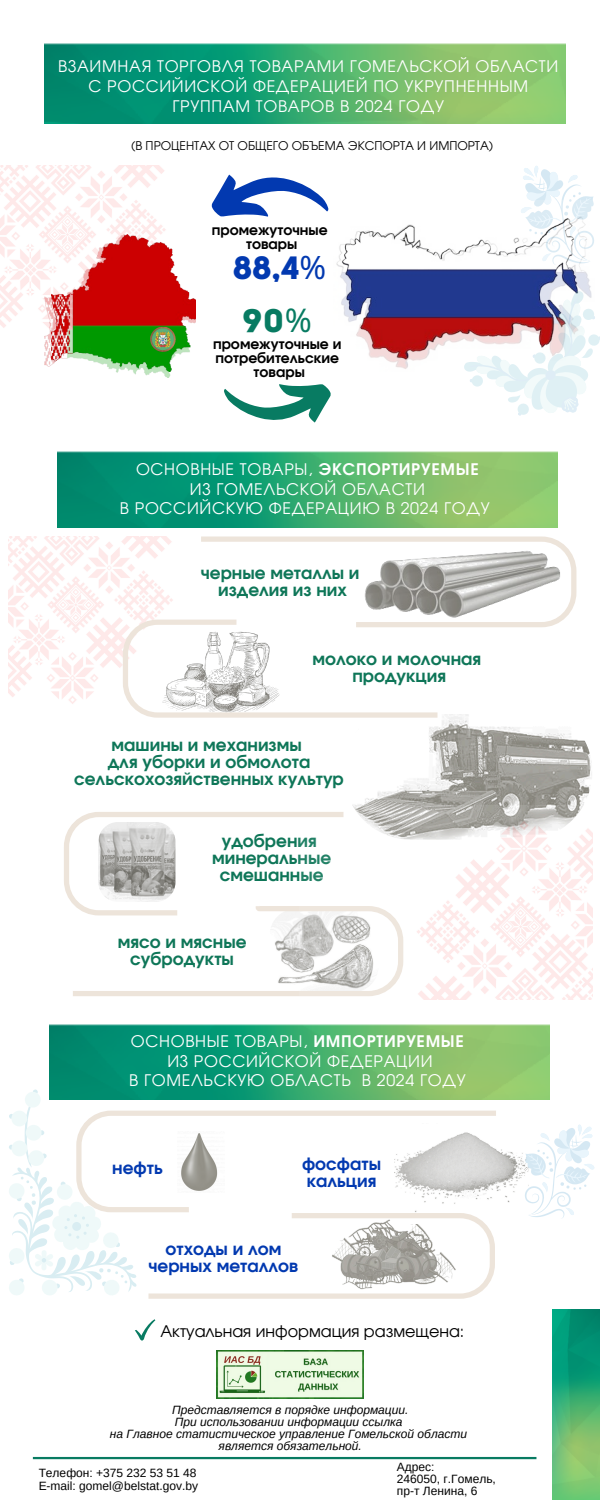
<style>
.page{position:relative;width:600px;height:1500px;background:#fff}
.page>*{position:absolute;margin:0;border:0;box-sizing:border-box;transform-origin:0 0}
.t1{font:32.7px "Intro";color:#087b62}
.t2{font:32.2px "Intro";color:#0239b0}
.t3{font:700 17px/17.2px "Evolventa";color:#0e7658;text-align:center}
.t4{font:700 17px/17.2px "Evolventa";color:#0239b0;text-align:center}
.t5{font:16px/19.5px "Evolventa";letter-spacing:.045em;color:#fff;text-align:center}
.t6{font:16px "Evolventa";color:#000}
.t7{font:700 14px/14.2px "Evolventa";color:#000;text-align:center}
.t8{font:italic 12px "Arimo";color:#000}
.t9{font:12px "Arimo";color:#000}
.t10{font:12px "Evolventa";color:#000}
.s1{font-family:"Noto Sans"}
.s2{font-weight:700}
</style>
<div class="page">
<img style="left:44px;top:43px;width:522px;height:80px">
<img style="left:57px;top:452px;width:500px;height:75px">
<img style="left:0;top:166px;width:230px;height:162px">
<img style="left:44px;top:235px;width:127px;height:143px">
<img style="left:52px;top:235px;width:144px;height:136px">
<img style="left:8px;top:536px;width:165px;height:168px">
<img style="left:149px;top:328px;width:28px;height:24px">
<svg style="left:523px;top:166px;width:70px;height:35px"></svg>
<img style="left:336px;top:201px;width:258px;height:70px">
<svg style="left:224px;top:384px;width:107px;height:38px"></svg>
<svg style="left:211px;top:175px;width:118px;height:42px"></svg>
<img style="left:339px;top:201px;width:242px;height:168px">
<img style="left:50px;top:1024px;width:500px;height:76px">
<svg style="left:456px;top:271px;width:144px;height:145px"></svg>
<img style="left:358px;top:714px;width:234px;height:91px">
<hr style="left:33px;top:1457px;width:503px;height:2px;background:#087b62">
<img style="left:553px;top:1309px;width:47px;height:191px">
<svg style="left:135px;top:1319px;width:20px;height:22px"></svg>
<img style="left:216px;top:1350px;width:147px;height:49px">
<svg style="left:137px;top:1110px;width:359px;height:103px"></svg>
<svg style="left:201px;top:536px;width:376px;height:92px"></svg>
<svg style="left:120px;top:617px;width:323px;height:103px"></svg>
<img style="left:352px;top:805px;width:240px;height:195px">
<img style="left:178px;top:1132px;width:46px;height:61px">
<img style="left:395px;top:1123px;width:130px;height:87px">
<svg style="left:143px;top:1210px;width:353px;height:89px"></svg>
<svg style="left:64px;top:809px;width:342px;height:190px"></svg>
<svg style="left:9px;top:1090px;width:128px;height:205px"></svg>
<svg style="left:525px;top:1125px;width:69px;height:93px"></svg>
<p class="t5" style="left:58px;top:57px;width:501px;line-height:20.2px">ВЗАИМНАЯ ТОРГОВЛЯ ТОВАРАМИ ГОМЕЛЬСКОЙ ОБЛАСТИ<br>С РОССИЙИСКОЙ ФЕДЕРАЦИЕЙ ПО УКРУПНЕННЫМ<br>ГРУППАМ ТОВАРОВ В 2024 ГОДУ</p>
<p class="t10" style="left:131px;top:141px;width:364px">(В ПРОЦЕНТАХ ОТ ОБЩЕГО ОБЪЕМА ЭКСПОРТА И ИМПОРТА)</p>
<p class="t7" style="left:212px;top:223px;width:117px">промежуточные товары</p>
<p class="t2" style="left:233px;top:255px;width:95px">88,4<span class="s1">%</span></p>
<p class="t1" style="left:243px;top:307px;width:71px">90<span class="s1">%</span></p>
<p class="t7" style="left:213px;top:338px;width:130px">промежуточные и потребительские товары</p>
<h5 class="t5" style="left:120px;top:461px;width:371px">ОСНОВНЫЕ ТОВАРЫ, <span class="s2">ЭКСПОРТИРУЕМЫЕ<br></span>ИЗ ГОМЕЛЬСКОЙ ОБЛАСТИ<br>В РОССИЙСКУЮ ФЕДЕРАЦИЮ В 2024 ГОДУ</h5>
<p class="t3" style="left:201px;top:565px;width:160px">черные металлы и изделия из них</p>
<h2 class="t3" style="left:313px;top:651px;width:170px">молоко и молочная продукция</h2>
<h1 class="t3" style="left:74px;top:737px;width:271px">машины и механизмы<br>для уборки и обмолота сельскохозяйственных культур</h1>
<h6 class="t3" style="left:212px;top:833px;width:121px">удобрения минеральные смешанные</h6>
<p class="t3" style="left:118px;top:934px;width:130px">мясо и мясные субродукты</p>
<p class="t5" style="left:129px;top:1033px;width:338px">ОСНОВНЫЕ ТОВАРЫ, <span class="s2">ИМПОРТИРУЕМЫЕ<br></span>ИЗ РОССИЙСКОЙ ФЕДЕРАЦИИ<br>В ГОМЕЛЬСКУЮ ОБЛАСТЬ В 2024 ГОДУ</p>
<h1 class="t4" style="left:112px;top:1160px;width:52px">нефть</h1>
<p class="t4" style="left:302px;top:1156px;width:80px;text-align:left">фосфаты кальция</p>
<h5 class="t4" style="left:149px;top:1241px;width:151px">отходы и лом черных металлов</h5>
<p class="t6" style="left:160px;top:1324px;width:306px">Актуальная информация размещена:</p>
<p class="t8" style="left:172px;top:1404px;width:238px">Представляется в порядке информации.</p>
<h2 class="t8" style="left:175px;top:1416px;width:229px">При использовании информации ссылка</h2>
<p class="t8" style="left:110px;top:1428px;width:359px">на Главное статистическое управление Гомельской области</p>
<p class="t8" style="left:219px;top:1440px;width:145px">является обязательной.</p>
<p class="t9" style="left:397px;top:1460px;width:39px">Адрес:</p>
<p class="t9" style="left:397px;top:1472px;width:101px">246050, г.Гомель,</p>
<h3 class="t9" style="left:397px;top:1484px;width:82px">пр-т Ленина, 6</h3>
<p class="t9" style="left:39px;top:1466px;width:159px">Телефон: +375 232 53 51 48</p>
<h3 class="t9" style="left:39px;top:1479px;width:161px">E-mail: gomel@belstat.gov.by</h3>
</div>
